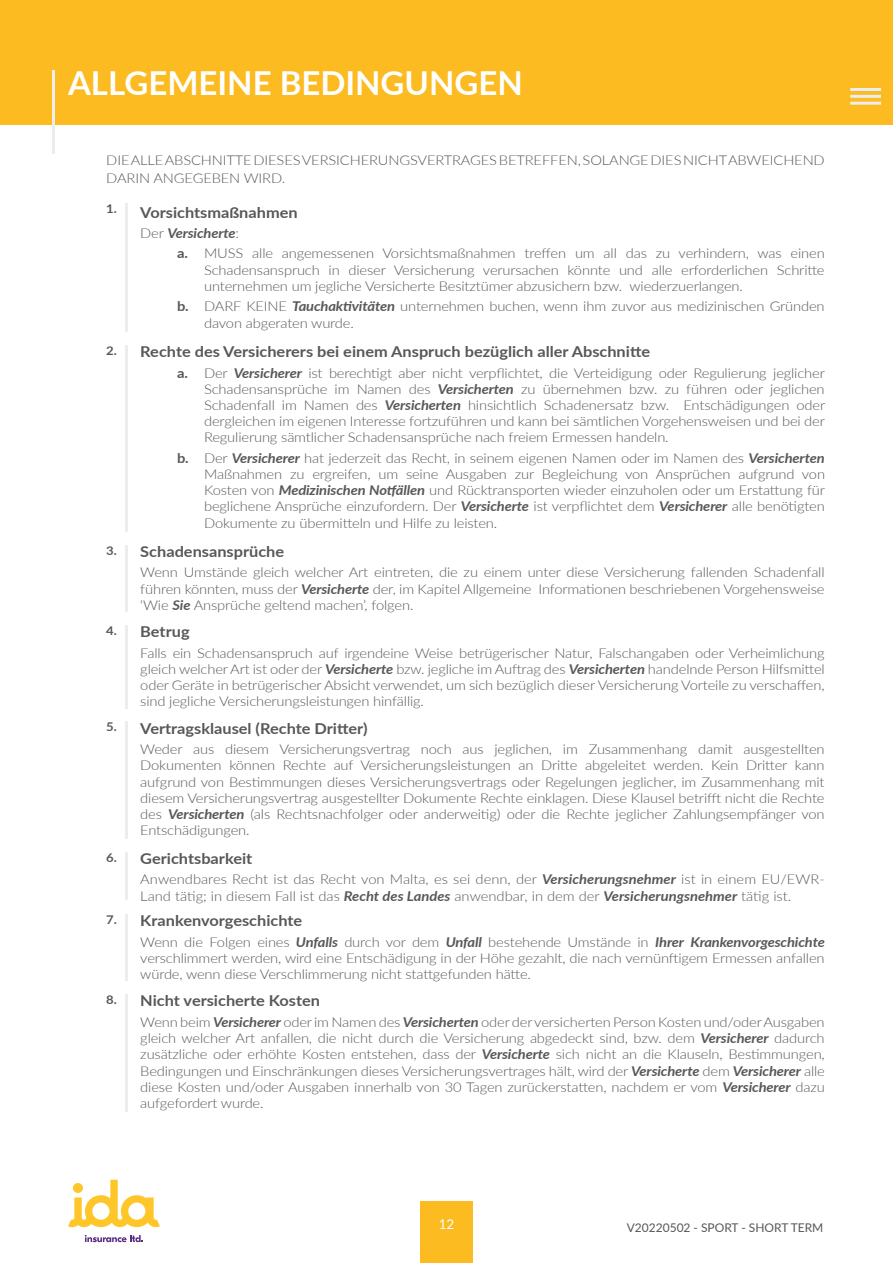
<style>
.page{position:relative;width:893px;height:1263px;background:#fff}
.page>*{position:absolute;margin:0;border:0;box-sizing:border-box;transform-origin:0 0}
.t1{font:700 33px "Lato";color:#fff}
.t2{font:700 15px "Lato";color:#585856;scale:1.09 1}
.t3{font:300 13.5px/16.2px "Lato";letter-spacing:-.01em;color:#585856;text-align:justify;scale:1.09 1}
.t4{font:300 13.5px/16.2px "Lato";letter-spacing:-.01em;color:#575756;text-align:justify;scale:1.09 1}
.t5{font:13.5px "Lato";color:#fff}
.t6{font:12px "Lato";color:#575756}
.t7{font:700 12px "Lato";color:#585856;scale:1.09 1}
.s1{font-weight:700;font-style:italic}
.s2{font-weight:700}
</style>
<div class="page">
<div style="left:420px;top:1201px;width:52px;height:62px;background:#fbbb21"></div>
<svg style="left:68px;top:1180px;width:92px;height:47px"></svg>
<svg style="left:85px;top:1235px;width:58px;height:7px"></svg>
<div style="left:0;top:0;width:893px;height:124px;background:#fbbb21"></div>
<hr style="left:52px;top:71px;width:3px;height:83px;background:#eeeded">
<hr style="left:125px;top:203px;width:3px;height:129px;background:#eeeded">
<hr style="left:125px;top:345px;width:3px;height:186px;background:#eeeded">
<hr style="left:125px;top:545px;width:3px;height:67px;background:#eeeded">
<hr style="left:125px;top:625px;width:3px;height:83px;background:#eeeded">
<hr style="left:125px;top:721px;width:3px;height:118px;background:#eeeded">
<hr style="left:125px;top:852px;width:3px;height:48px;background:#eeeded">
<hr style="left:125px;top:914px;width:3px;height:67px;background:#eeeded">
<hr style="left:125px;top:994px;width:3px;height:117px;background:#eeeded">
<hr style="left:850px;top:88px;width:31px;height:3px;background:#eeeded">
<hr style="left:850px;top:95px;width:31px;height:3px;background:#eeeded">
<hr style="left:850px;top:102px;width:31px;height:3px;background:#eeeded">
<h1 class="t1" style="left:68px;top:62px;width:456px">ALLGEMEINE BEDINGUNGEN</h1>
<p class="t3" style="left:106px;top:150px;width:661px;line-height:18px">DIE ALLE ABSCHNITTE DIESES VERSICHERUNGSVERTRAGES BETREFFEN, SOLANGE DIES NICHT ABWEICHEND<br>DARIN ANGEGEBEN WIRD.</p>
<p class="t7" style="left:106px;top:201px;width:11px">1.</p>
<p class="t7" style="left:106px;top:343px;width:11px">2.</p>
<p class="t7" style="left:106px;top:543px;width:11px">3.</p>
<p class="t7" style="left:106px;top:623px;width:11px">4.</p>
<p class="t7" style="left:106px;top:719px;width:11px">5.</p>
<p class="t7" style="left:106px;top:850px;width:11px">6.</p>
<p class="t7" style="left:106px;top:912px;width:11px">7.</p>
<p class="t7" style="left:106px;top:992px;width:11px">8.</p>
<p class="t2" style="left:140px;top:203px;width:146px">Vorsichtsmaßnahmen</p>
<p class="t3" style="left:177px;top:223px;width:596px;line-height:20.4px;text-indent:-37px">Der <span class="s1">Versicherte</span>:<br><span class="s2">a.</span> MUSS alle angemessenen Vorsichtsmaßnahmen treffen um all das zu verhindern, was einen</p>
<p class="t3" style="left:204px;top:261px;width:571px">Schadensanspruch in dieser Versicherung verursachen könnte und alle erforderlichen Schritte unternehmen um jegliche Versicherte Besitztümer abzusichern bzw. wiederzuerlangen.</p>
<p class="t3" style="left:204px;top:298px;width:571px;text-indent:-27px"><span class="s2">b.</span> DARF KEINE <span class="s1">Tauchaktivitäten</span> unternehmen buchen, wenn ihm zuvor aus medizinischen Gründen davon abgeraten wurde.</p>
<p class="t2" style="left:140px;top:342px;width:469px">Rechte des Versicherers bei einem Anspruch bezüglich aller Abschnitte</p>
<p class="t3" style="left:204px;top:364px;width:571px;text-indent:-27px"><span class="s2">a.</span> Der <span class="s1">Versicherer</span> ist berechtigt aber nicht verpflichtet, die Verteidigung oder Regulierung jeglicher Schadensansprüche im Namen des <span class="s1">Versicherten</span> zu übernehmen bzw. zu führen oder jeglichen Schadenfall im Namen des <span class="s1">Versicherten</span> hinsichtlich Schadenersatz bzw. Entschädigungen oder dergleichen im eigenen Interesse fortzuführen und kann bei sämtlichen Vorgehensweisen und bei der Regulierung sämtlicher Schadensansprüche nach freiem Ermessen handeln.</p>
<p class="t3" style="left:204px;top:449px;width:571px;text-indent:-27px"><span class="s2">b.</span> Der <span class="s1">Versicherer</span> hat jederzeit das Recht, in seinem eigenen Namen oder im Namen des <span class="s1">Versicherten </span>Maßnahmen zu ergreifen, um seine Ausgaben zur Begleichung von Ansprüchen aufgrund von Kosten von <span class="s1">Medizinischen Notfällen</span> und Rücktransporten wieder einzuholen oder um Erstattung für beglichene Ansprüche einzufordern. Der <span class="s1">Versicherte</span> ist verpflichtet dem <span class="s1">Versicherer</span> alle benötigten Dokumente zu übermitteln und Hilfe zu leisten.</p>
<p class="t2" style="left:140px;top:542px;width:134px">Schadensansprüche</p>
<p class="t3" style="left:140px;top:564px;width:629px">Wenn Umstände gleich welcher Art eintreten, die zu einem unter diese Versicherung fallenden Schadenfall führen könnten, muss der <span class="s1">Versicherte</span> der, im Kapitel Allgemeine Informationen beschriebenen Vorgehensweise ‘Wie <span class="s1">Sie</span> Ansprüche geltend machen’, folgen.</p>
<p class="t2" style="left:140px;top:622px;width:47px">Betrug</p>
<p class="t3" style="left:140px;top:644px;width:629px">Falls ein Schadensanspruch auf irgendeine Weise betrügerischer Natur, Falschangaben oder Verheimlichung gleich welcher Art ist oder der <span class="s1">Versicherte</span> bzw. jegliche im Auftrag des <span class="s1">Versicherten</span> handelnde Person Hilfsmittel oder Geräte in betrügerischer Absicht verwendet, um sich bezüglich dieser Versicherung Vorteile zu verschaffen, sind jegliche Versicherungsleistungen hinfällig.</p>
<p class="t2" style="left:140px;top:719px;width:210px">Vertragsklausel (Rechte Dritter)</p>
<p class="t4" style="left:140px;top:741px;width:629px">Weder aus diesem Versicherungsvertrag noch aus jeglichen, im Zusammenhang damit ausgestellten Dokumenten können Rechte auf Versicherungsleistungen an Dritte abgeleitet werden. Kein Dritter kann aufgrund von Bestimmungen dieses Versicherungsvertrags oder Regelungen jeglicher, im Zusammenhang mit diesem Versicherungsvertrag ausgestellter Dokumente Rechte einklagen. Diese Klausel betrifft nicht die Rechte des <span class="s1">Versicherten</span> (als Rechtsnachfolger oder anderweitig) oder die Rechte jeglicher Zahlungsempfänger von Entschädigungen.</p>
<p class="t2" style="left:140px;top:849px;width:104px">Gerichtsbarkeit</p>
<p class="t3" style="left:140px;top:871px;width:629px">Anwendbares Recht ist das Recht von Malta, es sei denn, der <span class="s1">Versicherungsnehmer</span> ist in einem EU/EWR-<br>Land tätig; in diesem Fall ist das <span class="s1">Recht des Landes</span> anwendbar, in dem der <span class="s1">Versicherungsnehmer</span> tätig ist.</p>
<p class="t2" style="left:140px;top:911px;width:150px">Krankenvorgeschichte</p>
<p class="t3" style="left:140px;top:933px;width:630px">Wenn die Folgen eines <span class="s1">Unfalls</span> durch vor dem <span class="s1">Unfall</span> bestehende Umstände in <span class="s1">Ihrer Krankenvorgeschichte </span>verschlimmert werden, wird eine Entschädigung in der Höhe gezahlt, die nach vernünftigem Ermessen anfallen würde, wenn diese Verschlimmerung nicht stattgefunden hätte.</p>
<p class="t2" style="left:140px;top:992px;width:166px">Nicht versicherte Kosten</p>
<p class="t3" style="left:140px;top:1013px;width:630px">Wenn beim <span class="s1">Versicherer</span> oder im Namen des <span class="s1">Versicherten</span> oder der versicherten Person Kosten und/oder Ausgaben gleich welcher Art anfallen, die nicht durch die Versicherung abgedeckt sind, bzw. dem <span class="s1">Versicherer</span> dadurch zusätzliche oder erhöhte Kosten entstehen, dass der <span class="s1">Versicherte</span> sich nicht an die Klauseln, Bestimmungen, Bedingungen und Einschränkungen dieses Versicherungsvertrages hält, wird der <span class="s1">Versicherte</span> dem <span class="s1">Versicherer</span> alle diese Kosten und/oder Ausgaben innerhalb von 30 Tagen zurückerstatten, nachdem er vom <span class="s1">Versicherer</span> dazu aufgefordert wurde.</p>
<p class="t5" style="left:439px;top:1216px;width:17px">12</p>
<p class="t6" style="left:627px;top:1220px;width:198px">V20220502 - SPORT - SHORT TERM</p>
</div>
